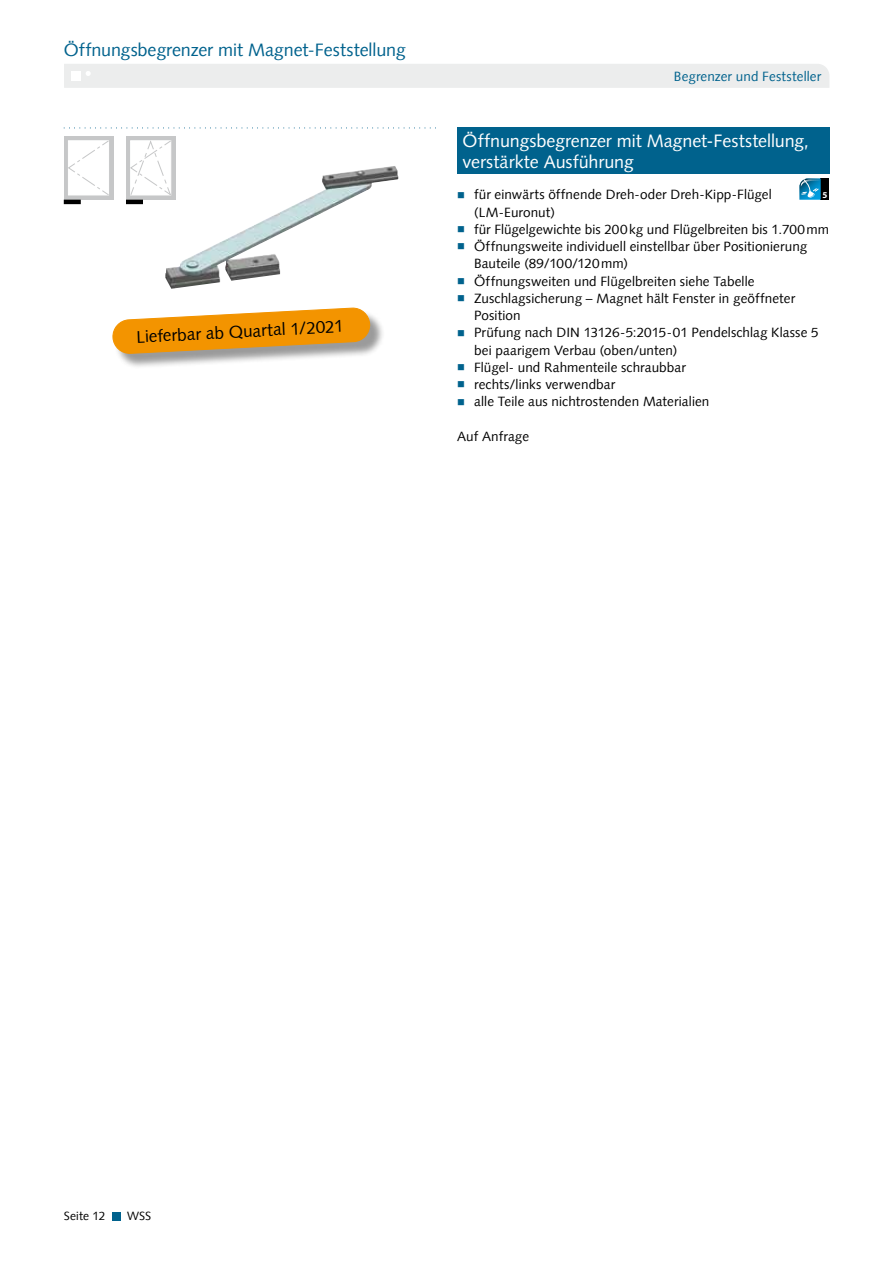
<style>
.page{position:relative;width:893px;height:1263px;background:#fff}
.page>*{position:absolute;margin:0;border:0;box-sizing:border-box;transform-origin:0 0}
.t1{font:18px/21.6px "Syntax";letter-spacing:-.005em;color:#fff}
.t2{font:18px "Syntax Com";letter-spacing:-.005em;color:#00628d}
.t3{font:17.1px "Syntax Com";color:#000}
.t4{font:13.5px/17.2px "Syntax Com";letter-spacing:.005em;color:#000}
.t5{font:13.5px "Syntax Com";letter-spacing:.005em;color:#00628d}
.t6{font:12px "Syntax Com";letter-spacing:.01em;color:#000}
.t7{font:700 9px "Myriad Pro";color:#fff}
</style>
<div class="page">
<div style="left:112px;top:1212px;width:8px;height:8px;background:#00628d"></div>
<div style="left:64px;top:64px;width:765px;height:24px;background:#eceded"></div>
<div style="left:71px;top:71px;width:9px;height:9px;background:#fff"></div>
<svg style="left:64px;top:128px;width:372px;height:1px"></svg>
<div style="left:457px;top:128px;width:372px;height:46px;background:#00628d"></div>
<div style="left:821px;top:178px;width:8px;height:22px;background:#000"></div>
<svg style="left:799px;top:178px;width:22px;height:22px"></svg>
<img style="left:165px;top:166px;width:233px;height:123px">
<div style="left:64px;top:136px;width:49px;height:64px;background:#c6c7c8"></div>
<svg style="left:68px;top:140px;width:41px;height:56px"></svg>
<hr style="left:64px;top:200px;width:17px;height:4px;background:#000">
<div style="left:126px;top:136px;width:49px;height:64px;background:#c6c7c8"></div>
<svg style="left:130px;top:140px;width:42px;height:56px"></svg>
<hr style="left:126px;top:200px;width:17px;height:4px;background:#000">
<div style="left:115px;top:310px;width:270px;height:59px;background:#000;opacity:.4"></div>
<svg style="left:112px;top:308px;width:258px;height:46px"></svg>
<h1 class="t2" style="left:64px;top:39px;width:343px">Öffnungsbegrenzer mit Magnet-Feststellung</h1>
<p class="t3" style="left:136px;top:327px;width:209px;rotate:-3deg">Lieferbar ab Quartal 1/2021</p>
<p class="t5" style="left:674px;top:68px;width:149px">Begrenzer und Feststeller</p>
<h1 class="t1" style="left:463px;top:130px;width:348px">Öffnungsbegrenzer mit Magnet-Feststellung, verstärkte Ausführung</h1>
<p class="t4" style="left:474px;top:186px;width:299px">für einwärts öffnende Dreh-oder Dreh-Kipp-Flügel</p>
<p class="t7" style="left:822px;top:189px;width:6px">5</p>
<p class="t4" style="left:474px;top:203px;width:357px">(LM-Euronut)<br>für Flügelgewichte bis 200kg und Flügelbreiten bis 1.700mm Öffnungsweite individuell einstellbar über Positionierung Bauteile (89/100/120mm)<br>Öffnungsweiten und Flügelbreiten siehe Tabelle Zuschlagsicherung – Magnet hält Fenster in geöffneter Position<br>Prüfung nach DIN 13126-5:2015-01 Pendelschlag Klasse 5 bei paarigem Verbau (oben/unten)<br>Flügel- und Rahmenteile schraubbar<br>rechts/links verwendbar<br>alle Teile aus nichtrostenden Materialien</p>
<p class="t4" style="left:457px;top:428px;width:74px">Auf Anfrage</p>
<p class="t6" style="left:64px;top:1209px;width:43px">Seite 12</p>
<p class="t6" style="left:127px;top:1209px;width:26px">WSS</p>
</div>
